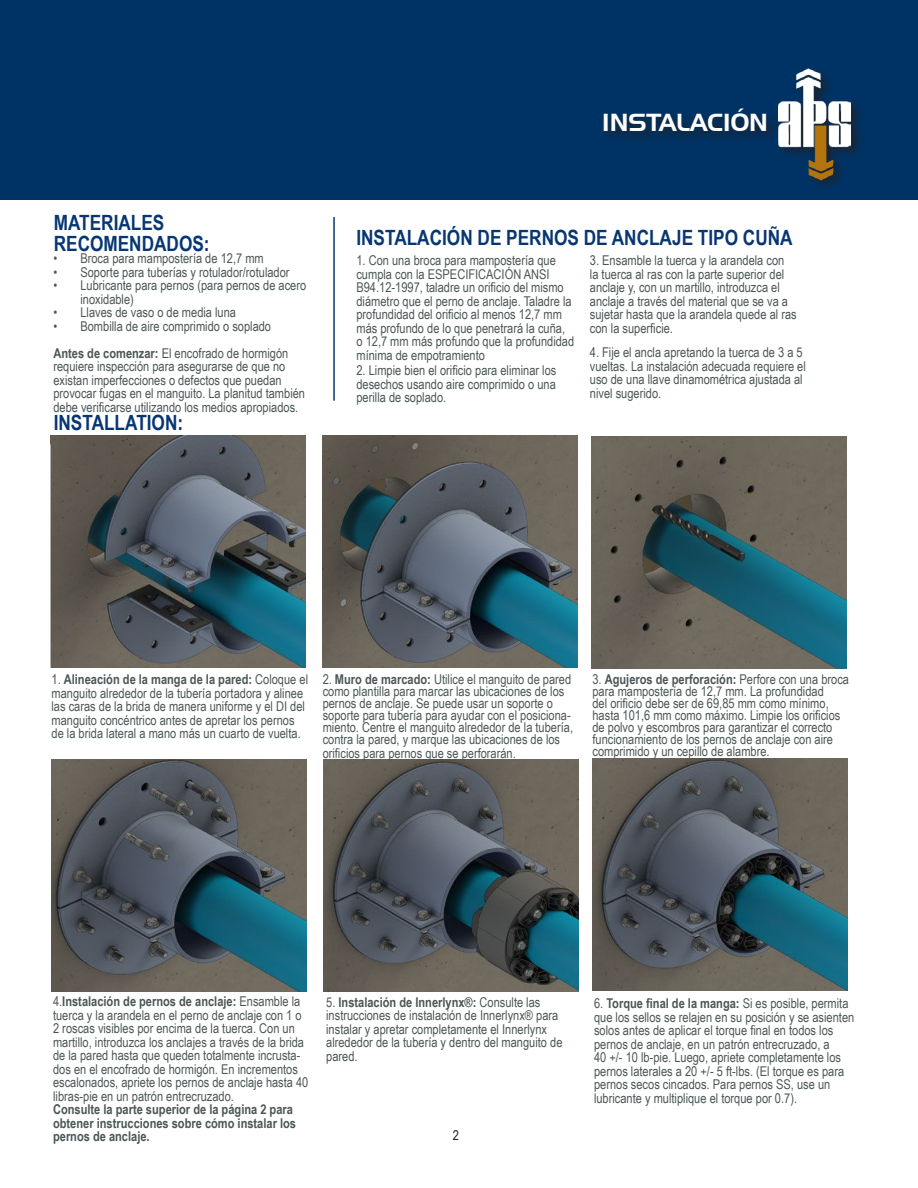
<style>
.page{position:relative;width:918px;height:1188px;background:#fff}
.page>*{position:absolute;margin:0;border:0;box-sizing:border-box;transform-origin:0 0}
.t1{font:24px "ST Huntington";color:#fff}
.t2{font:700 21px/21px "Arial Narrow";color:#073673}
.t3{font:13.5px/13.5px "Arial Narrow";color:#4c5656}
.t4{font:700 13.5px/13.5px "Arial Narrow";color:#4c5656}
.t5{font:13.5px "Arial Narrow";color:#231f20}
.s1{font-weight:700}
</style>
<div class="page">
<img style="left:51px;top:436px;width:255px;height:232px">
<svg style="left:50px;top:444px;width:1px;height:224px"></svg>
<img style="left:52px;top:759px;width:255px;height:232px">
<img style="left:323px;top:436px;width:255px;height:232px">
<img style="left:591px;top:436px;width:256px;height:232px">
<img style="left:324px;top:759px;width:255px;height:232px">
<img style="left:592px;top:759px;width:256px;height:232px">
<div style="left:0;top:0;width:918px;height:199px;background:#003365"></div>
<div style="left:775px;top:66px;width:89px;height:126px;background:#231f20;opacity:.75"></div>
<img style="left:779px;top:68px;width:72px;height:112px">
<div style="left:600px;top:107px;width:180px;height:37px;background:#231f20;opacity:.75"></div>
<hr style="left:333px;top:217px;width:2px;height:184px;background:#073673">
<h2 class="t2" style="left:54px;top:214px;width:157px">MATERIALES<br>RECOMENDADOS:</h2>
<p class="t3" style="left:53px;top:253px;width:212px">• Broca para mampostería de 12,7 mm</p>
<p class="t3" style="left:53px;top:267px;width:238px">• Soporte para tuberías y rotulador/rotulador</p>
<p class="t3" style="left:80px;top:280px;width:227px;text-indent:-27px">• Lubricante para pernos (para pernos de acero inoxidable)</p>
<p class="t3" style="left:53px;top:307px;width:184px">• Llaves de vaso o de media luna</p>
<p class="t3" style="left:53px;top:314px;width:237px;line-height:27px">• Bombilla de aire comprimido o soplado<br><span class="s1">Antes de comenzar:</span> El encofrado de hormigón</p>
<p class="t3" style="left:53px;top:361px;width:253px">requiere inspección para asegurarse de que no existan imperfecciones o defectos que puedan provocar fugas en el manguito. La planitud también debe verificarse utilizando los medios apropiados.</p>
<h2 class="t2" style="left:54px;top:414px;width:131px">INSTALLATION:</h2>
<h1 class="t1" style="left:602px;top:114px;width:167px">INSTALACIÓN</h1>
<h2 class="t2" style="left:356px;top:230px;width:438px">INSTALACIÓN DE PERNOS DE ANCLAJE TIPO CUÑA</h2>
<p class="t3" style="left:356px;top:255px;width:219px">1. Con una broca para mampostería que cumpla con la ESPECIFICACIÓN ANSI B94.12-1997, taladre un orificio del mismo diámetro que el perno de anclaje. Taladre la profundidad del orificio al menos 12,7 mm más profundo de lo que penetrará la cuña, o 12,7 mm más profundo que la profundidad mínima de empotramiento</p>
<p class="t3" style="left:356px;top:363px;width:201px;text-align:justify">2. Limpie bien el orificio para eliminar los desechos usando aire comprimido o una perilla de soplado.</p>
<p class="t3" style="left:590px;top:255px;width:208px">3. Ensamble la tuerca y la arandela con<br>la tuerca al ras con la parte superior del anclaje y, con un martillo, introduzca el anclaje a través del material que se va a sujetar hasta que la arandela quede al ras con la superficie.</p>
<p class="t3" style="left:590px;top:347px;width:218px">4. Fije el ancla apretando la tuerca de 3 a 5 vueltas. La instalación adecuada requiere el uso de una llave dinamométrica ajustada al nivel sugerido.</p>
<p class="t3" style="left:52px;top:674px;width:258px">1. <span class="s1">Alineación de la manga de la pared:</span> Coloque el manguito alrededor de la tubería portadora y alinee las caras de la brida de manera uniforme y el DI del manguito concéntrico antes de apretar los pernos de la brida lateral a mano más un cuarto de vuelta.</p>
<p class="t3" style="left:323px;top:675px;width:252px;line-height:12px">2. <span class="s1">Muro de marcado:</span> Utilice el manguito de pared como plantilla para marcar las ubicaciones de los pernos de anclaje. Se puede usar un soporte o soporte para tubería para ayudar con el posiciona&shy;miento. Centre el manguito alrededor de la tubería, contra la pared, y marque las ubicaciones de los</p>
<p class="t3" style="left:323px;top:746px;width:195px">orificios para pernos que se perforarán.</p>
<p class="t3" style="left:592px;top:674px;width:258px;line-height:12px">3. <span class="s1">Agujeros de perforación:</span> Perfore con una broca para mampostería de 12,7 mm. La profundidad<br>del orificio debe ser de 69,85 mm como mínimo, hasta 101,6 mm como máximo. Limpie los orificios de polvo y escombros para garantizar el correcto funcionamiento de los pernos de anclaje con aire comprimido y un cepillo de alambre.</p>
<p class="t3" style="left:53px;top:996px;width:257px">4.<span class="s1">Instalación de pernos de anclaje:</span> Ensamble la tuerca y la arandela en el perno de anclaje con 1 o 2 roscas visibles por encima de la tuerca. Con un martillo, introduzca los anclajes a través de la brida de la pared hasta que queden totalmente incrusta&shy;dos en el encofrado de hormigón. En incrementos escalonados, apriete los pernos de anclaje hasta 40 libras-pie en un patrón entrecruzado.</p>
<p class="t4" style="left:53px;top:1104px;width:245px">Consulte la parte superior de la página 2 para obtener instrucciones sobre cómo instalar los pernos de anclaje.</p>
<p class="t3" style="left:326px;top:997px;width:238px">5. <span class="s1">Instalación de Innerlynx®:</span> Consulte las instrucciones de instalación de Innerlynx® para instalar y apretar completamente el Innerlynx alrededor de la tubería y dentro del manguito de pared.</p>
<p class="t5" style="left:453px;top:1130px;width:8px">2</p>
<p class="t3" style="left:594px;top:998px;width:262px">6. <span class="s1">Torque final de la manga:</span> Si es posible, permita que los sellos se relajen en su posición y se asienten solos antes de aplicar el torque final en todos los pernos de anclaje, en un patrón entrecruzado, a<br>40 +/- 10 lb-pie. Luego, apriete completamente los pernos laterales a 20 +/- 5 ft-lbs. (El torque es para pernos secos cincados. Para pernos SS, use un lubricante y multiplique el torque por 0.7).</p>
</div>
